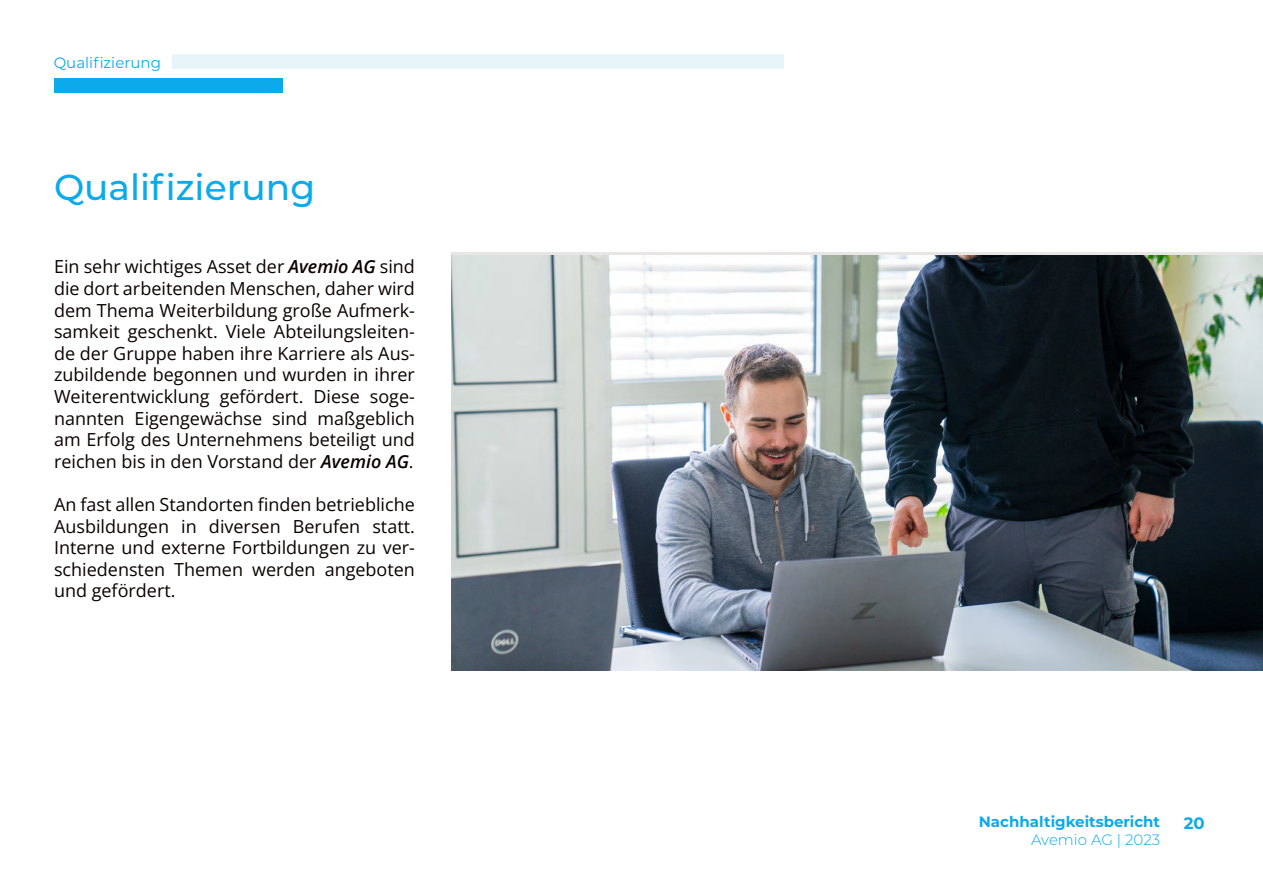
<style>
.page{position:relative;width:1263px;height:893px;background:#fff}
.page>*{position:absolute;margin:0;border:0;box-sizing:border-box;transform-origin:0 0}
.t1{font:500 36px "Montserrat";color:#0caaea}
.t2{font:18px/21.6px "Open Sans";color:#0c0000;text-align:justify}
.t3{font:700 16.5px "Montserrat";color:#0caaea}
.t4{font:700 15px "Montserrat";color:#0caaea}
.t5{font:15px "Montserrat";color:#0caaea}
.t6{font:300 15px "Montserrat";color:#0caaea}
.s1{font-weight:600;font-style:italic}
</style>
<div class="page">
<div style="left:54px;top:78px;width:229px;height:15px;background:#0caaea"></div>
<div style="left:172px;top:54px;width:612px;height:15px;background:#e7f5fb"></div>
<img style="left:451px;top:255px;width:812px;height:416px">
<p class="t5" style="left:54px;top:53px;width:109px">Qualifizierung</p>
<h1 class="t1" style="left:54px;top:162px;width:263px">Qualifizierung</h1>
<p class="t2" style="left:54px;top:256px;width:363px">Ein sehr wichtiges Asset der <span class="s1">Avemio AG</span> sind die dort arbeitenden Menschen, daher wird dem Thema Weiterbildung große Aufmerk&shy;samkeit geschenkt. Viele Abteilungsleiten&shy;de der Gruppe haben ihre Karriere als Aus&shy;zubildende begonnen und wurden in ihrer Weiterentwicklung gefördert. Diese soge&shy;nannten Eigengewächse sind maßgeblich am Erfolg des Unternehmens beteiligt und reichen bis in den Vorstand der <span class="s1">Avemio AG</span>.</p>
<p class="t2" style="left:54px;top:493px;width:362px">An fast allen Standorten finden betriebliche Ausbildungen in diversen Berufen statt.<br>Interne und externe Fortbildungen zu ver&shy;schiedensten Themen werden angeboten und gefördert.</p>
<p class="t4" style="left:979px;top:811px;width:183px">Nachhaltigkeitsbericht</p>
<p class="t3" style="left:1184px;top:811px;width:22px">20</p>
<p class="t6" style="left:1031px;top:830px;width:131px">Avemio AG | 2023</p>
</div>
